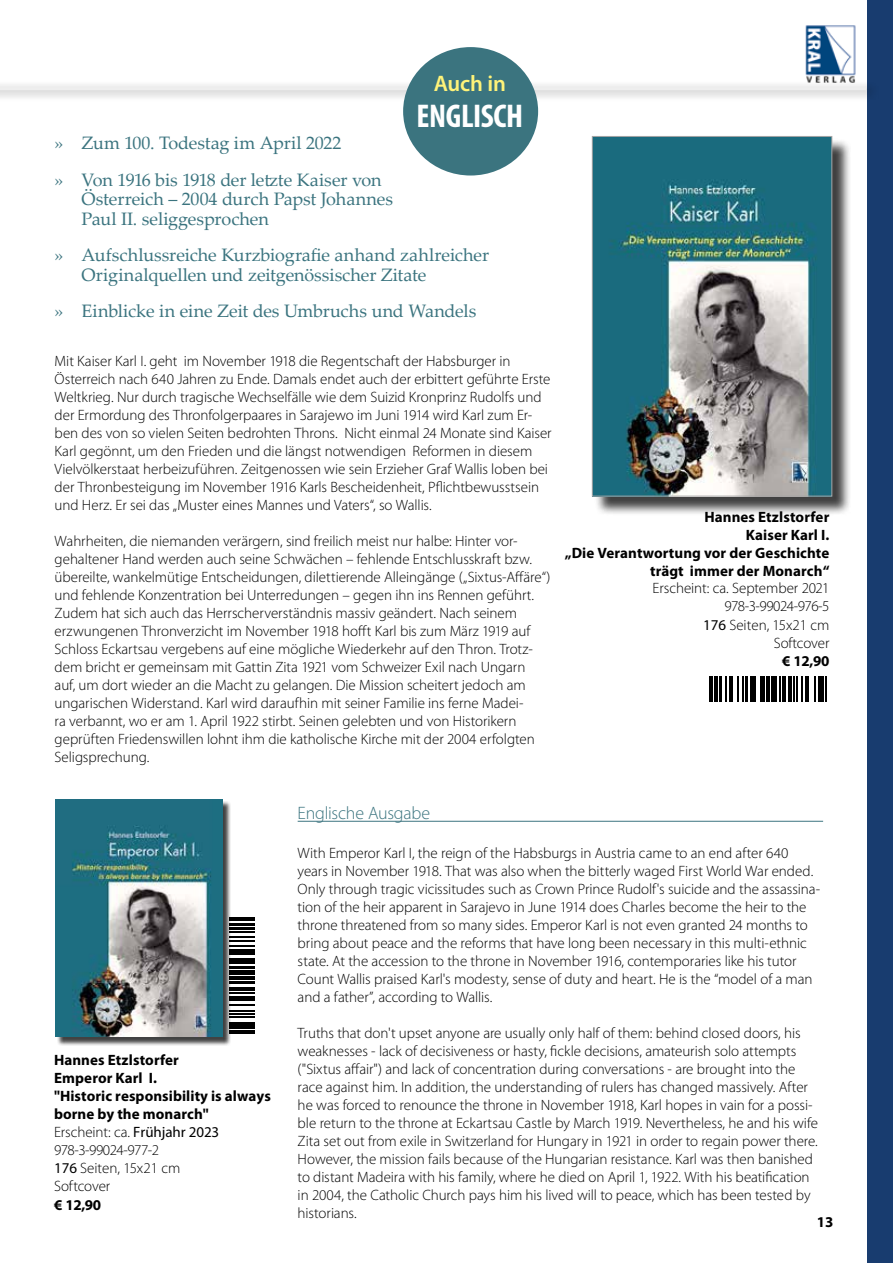
<style>
.page{position:relative;width:893px;height:1263px;background:#183c6f}
.page>*{position:absolute;margin:0;border:0;box-sizing:border-box;transform-origin:0 0}
.t1{font:700 condensed 33px "Myriad Pro";letter-spacing:-.01em;color:#fff}
.t2{font:600 22.5px "Myriad Pro";letter-spacing:-.01em;color:#fff379}
.t3{font:18px/19.5px "Palatino Linotype";letter-spacing:-.005em;color:#3b747f}
.t4{font:300 18px "Myriad Pro";letter-spacing:-.015em;color:#3b747f}
.t5{font:300 15px/18px "Myriad Pro";letter-spacing:-.005em;color:#000}
.t6{font:700 15px/18px "Myriad Pro";letter-spacing:.005em;color:#000;text-align:right}
.s1{font-weight:400}
.s2{font-weight:300}
</style>
<div class="page">
<div style="left:0;top:0;width:866px;height:1263px;background:#fff"></div>
<img style="left:805px;top:25px;width:51px;height:55px">
<div style="left:0;top:80px;width:881px;height:21px;background:#000;opacity:.6"></div>
<hr style="left:0;top:87px;width:866px;height:3px;background:#e9e9e9">
<div style="left:594px;top:138px;width:257px;height:377px;background:#000;opacity:.75"></div>
<img style="left:594px;top:138px;width:236px;height:356px">
<div style="left:592px;top:136px;width:240px;height:360px;border:1px solid #a6a5a5"></div>
<div style="left:403px;top:47px;width:135px;height:129px;background:#3b747f;border-radius:50%"></div>
<svg style="left:730px;top:676px;width:93px;height:25px"></svg>
<svg style="left:709px;top:676px;width:4px;height:25px"></svg>
<hr style="left:714px;top:676px;width:4px;height:25px;background:#000">
<hr style="left:719px;top:676px;width:3px;height:25px;background:#000">
<svg style="left:725px;top:676px;width:5px;height:25px"></svg>
<hr style="left:731px;top:676px;width:2px;height:25px;background:#000">
<svg style="left:738px;top:676px;width:1px;height:25px"></svg>
<hr style="left:742px;top:676px;width:2px;height:25px;background:#000">
<hr style="left:745px;top:676px;width:2px;height:25px;background:#000">
<svg style="left:750px;top:676px;width:1px;height:25px"></svg>
<hr style="left:752px;top:676px;width:4px;height:25px;background:#000">
<hr style="left:760px;top:676px;width:2px;height:25px;background:#000">
<hr style="left:763px;top:676px;width:2px;height:25px;background:#000">
<svg style="left:766px;top:676px;width:1px;height:25px"></svg>
<hr style="left:768px;top:676px;width:2px;height:25px;background:#000">
<hr style="left:771px;top:676px;width:2px;height:25px;background:#000">
<hr style="left:775px;top:676px;width:2px;height:25px;background:#000">
<hr style="left:779px;top:676px;width:2px;height:25px;background:#000">
<hr style="left:782px;top:676px;width:4px;height:25px;background:#000">
<hr style="left:788px;top:676px;width:4px;height:25px;background:#000">
<svg style="left:793px;top:676px;width:22px;height:25px"></svg>
<hr style="left:818px;top:676px;width:3px;height:25px;background:#000">
<svg style="left:823px;top:676px;width:3px;height:25px"></svg>
<svg style="left:231px;top:918px;width:24px;height:115px"></svg>
<svg style="left:231px;top:1033px;width:24px;height:1px"></svg>
<hr style="left:230px;top:1030px;width:25px;height:2px;background:#000">
<hr style="left:230px;top:1025px;width:25px;height:4px;background:#000">
<hr style="left:230px;top:1022px;width:25px;height:2px;background:#000">
<svg style="left:231px;top:1011px;width:24px;height:7px"></svg>
<hr style="left:230px;top:1004px;width:25px;height:2px;background:#000">
<hr style="left:230px;top:999px;width:25px;height:2px;background:#000">
<hr style="left:230px;top:996px;width:25px;height:2px;background:#000">
<svg style="left:231px;top:992px;width:24px;height:1px"></svg>
<hr style="left:230px;top:987px;width:25px;height:4px;background:#000">
<hr style="left:230px;top:981px;width:25px;height:2px;background:#000">
<hr style="left:230px;top:978px;width:25px;height:2px;background:#000">
<svg style="left:231px;top:974px;width:24px;height:3px"></svg>
<hr style="left:230px;top:970px;width:25px;height:2px;background:#000">
<hr style="left:230px;top:966px;width:25px;height:3px;background:#000">
<hr style="left:230px;top:962px;width:25px;height:2px;background:#000">
<hr style="left:230px;top:958px;width:25px;height:3px;background:#000">
<hr style="left:230px;top:951px;width:25px;height:4px;background:#000">
<svg style="left:231px;top:945px;width:24px;height:5px"></svg>
<hr style="left:230px;top:940px;width:25px;height:2px;background:#000">
<svg style="left:231px;top:932px;width:24px;height:6px"></svg>
<hr style="left:230px;top:927px;width:25px;height:2px;background:#000">
<hr style="left:230px;top:923px;width:25px;height:2px;background:#000">
<hr style="left:230px;top:919px;width:25px;height:2px;background:#000">
<svg style="left:231px;top:917px;width:24px;height:1px"></svg>
<div style="left:57px;top:801px;width:174px;height:245px;background:#000;opacity:.75"></div>
<img style="left:55px;top:799px;width:167px;height:237px">
<hr style="left:298px;top:821px;width:525px;height:1px;background:#3b747f">
<h2 class="t2" style="left:434px;top:69px;width:74px">Auch in</h2>
<h1 class="t1" style="left:416px;top:96px;width:108px">ENGLISCH</h1>
<p class="t3" style="left:55px;top:124px;width:329px;line-height:36.5px">» Zum 100. Todestag im April 2022<br>» Von 1916 bis 1918 der letzte Kaiser von</p>
<p class="t3" style="left:82px;top:189px;width:313px">Österreich – 2004 durch Papst Johannes<br>Paul II. seliggesprochen</p>
<p class="t3" style="left:82px;top:245px;width:409px;text-indent:-27px">» Aufschlussreiche Kurzbiografie anhand zahlreicher<br>Originalquellen und zeitgenössischer Zitate</p>
<p class="t3" style="left:55px;top:301px;width:423px">» Einblicke in eine Zeit des Umbruchs und Wandels</p>
<p class="t5" style="left:55px;top:352px;width:499px">Mit Kaiser Karl I. geht im November 1918 die Regentschaft der Habsburger in Österreich nach 640 Jahren zu Ende. Damals endet auch der erbittert geführte Erste Weltkrieg. Nur durch tragische Wechselfälle wie dem Suizid Kronprinz Rudolfs und der Ermordung des Thronfolgerpaares in Sarajewo im Juni 1914 wird Karl zum Er&shy;ben des von so vielen Seiten bedrohten Throns. Nicht einmal 24 Monate sind Kaiser Karl gegönnt, um den Frieden und die längst notwendigen Reformen in diesem Vielvölkerstaat herbeizuführen. Zeitgenossen wie sein Erzieher Graf Wallis loben bei der Thronbesteigung im November 1916 Karls Bescheidenheit, Pflichtbewusstsein und Herz. Er sei das „Muster eines Mannes und Vaters“, so Wallis.</p>
<p class="t5" style="left:55px;top:532px;width:497px">Wahrheiten, die niemanden verärgern, sind freilich meist nur halbe: Hinter vor&shy;gehaltener Hand werden auch seine Schwächen – fehlende Entschlusskraft bzw. übereilte, wankelmütige Entscheidungen, dilettierende Alleingänge („Sixtus-Affäre“) und fehlende Konzentration bei Unterredungen – gegen ihn ins Rennen geführt.<br>Zudem hat sich auch das Herrscherverständnis massiv geändert. Nach seinem erzwungenen Thronverzicht im November 1918 hofft Karl bis zum März 1919 auf Schloss Eckartsau vergebens auf eine mögliche Wiederkehr auf den Thron. Trotz&shy;dem bricht er gemeinsam mit Gattin Zita 1921 vom Schweizer Exil nach Ungarn<br>auf, um dort wieder an die Macht zu gelangen. Die Mission scheitert jedoch am ungarischen Widerstand. Karl wird daraufhin mit seiner Familie ins ferne Madei-<br>ra verbannt, wo er am 1. April 1922 stirbt. Seinen gelebten und von Historikern geprüften Friedenswillen lohnt ihm die katholische Kirche mit der 2004 erfolgten Seligsprechung.</p>
<p class="t6" style="left:565px;top:507px;width:266px">Hannes Etzlstorfer<br>Kaiser Karl I.<br>„Die Verantwortung vor der Geschichte trägt immer der Monarch“</p>
<p class="t5" style="left:652px;top:579px;width:178px;text-align:right">Erscheint: ca. September 2021<br>978-3-99024-976-5<br><span class="s1">176</span> Seiten, 15x21 cm<br>Softcover</p>
<p class="t6" style="left:782px;top:652px;width:49px">€ 12,90</p>
<p class="t6" style="left:54px;top:1050px;width:218px;text-align:left">Hannes Etzlstorfer<br>Emperor Karl I.<br>"Historic responsibility is always borne by the monarch"<br><span class="s2">Erscheint: ca.</span> <span class="s1">Frühjahr 2023<br></span><span class="s2">978-3-99024-977-2<br></span><span class="s1">176</span> <span class="s2">Seiten, 15x21 cm<br>Softcover</span></p>
<p class="t6" style="left:54px;top:1195px;width:49px">€ 12,90</p>
<p class="t4" style="left:298px;top:803px;width:134px">Englische Ausgabe</p>
<p class="t5" style="left:298px;top:843px;width:524px">With Emperor Karl I, the reign of the Habsburgs in Austria came to an end after 640 years in November 1918. That was also when the bitterly waged First World War ended.<br>Only through tragic vicissitudes such as Crown Prince Rudolf's suicide and the assassina&shy;tion of the heir apparent in Sarajevo in June 1914 does Charles become the heir to the throne threatened from so many sides. Emperor Karl is not even granted 24 months to bring about peace and the reforms that have long been necessary in this multi-ethnic state. At the accession to the throne in November 1916, contemporaries like his tutor Count Wallis praised Karl's modesty, sense of duty and heart. He is the “model of a man and a father”, according to Wallis.</p>
<p class="t5" style="left:298px;top:1023px;width:522px">Truths that don't upset anyone are usually only half of them: behind closed doors, his weaknesses - lack of decisiveness or hasty, fickle decisions, amateurish solo attempts ("Sixtus affair") and lack of concentration during conversations - are brought into the race against him. In addition, the understanding of rulers has changed massively. After he was forced to renounce the throne in November 1918, Karl hopes in vain for a possi&shy;ble return to the throne at Eckartsau Castle by March 1919. Nevertheless, he and his wife Zita set out from exile in Switzerland for Hungary in 1921 in order to regain power there.<br>However, the mission fails because of the Hungarian resistance. Karl was then banished to distant Madeira with his family, where he died on April 1, 1922. With his beatification in 2004, the Catholic Church pays him his lived will to peace, which has been tested by historians.</p>
<p class="t6" style="left:817px;top:1213px;width:18px">13</p>
</div>
